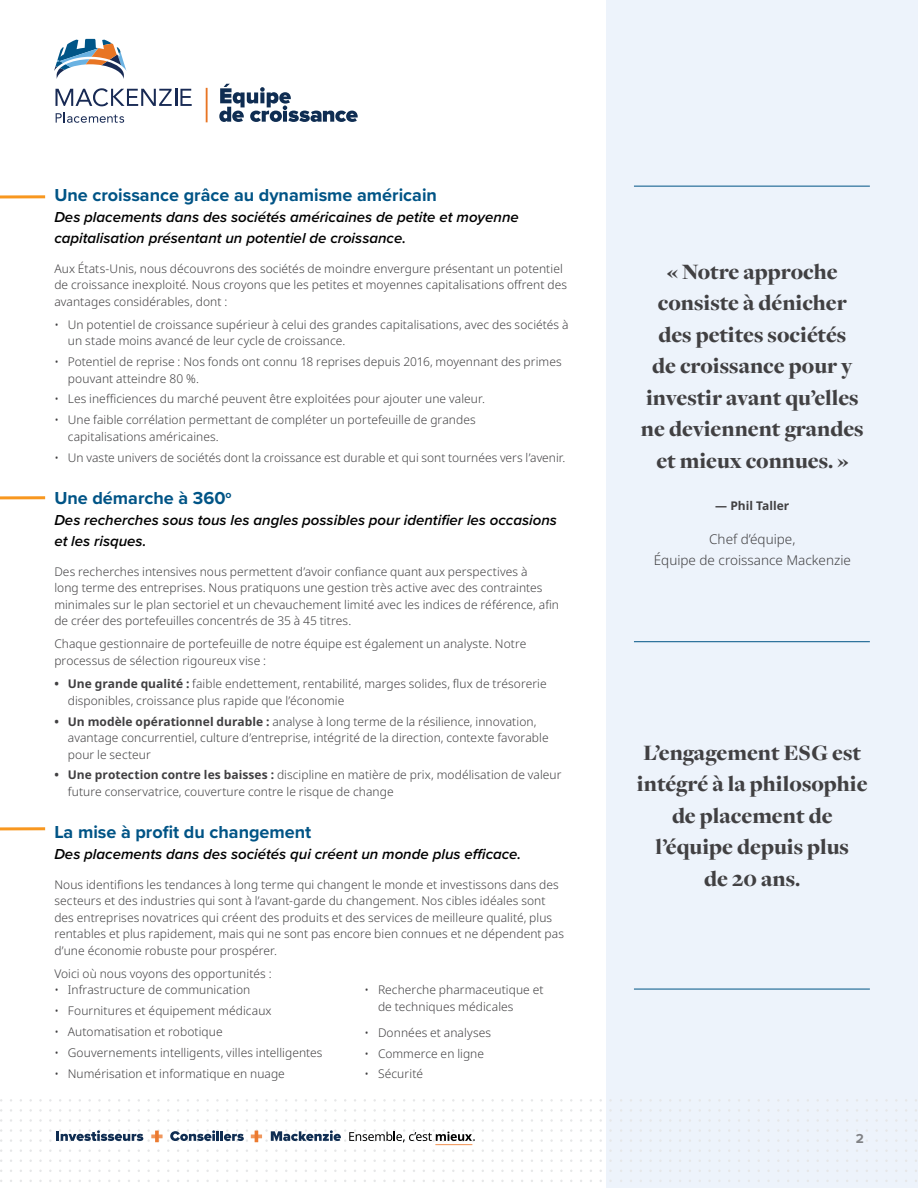
<style>
.page{position:relative;width:918px;height:1188px;background:#fff}
.page>*{position:absolute;margin:0;border:0;box-sizing:border-box;transform-origin:0 0}
.callout{font:900 22.8px/31.5px "Freight Disp Pro";color:#414042;text-align:center}
.t1{font:700 18px "Proxima Nova";color:#005486}
.t2{font:italic 600 15px/21px "Proxima Nova";color:#000}
.sources{font:300 13.5px/21px "Noto Sans";color:#414042;text-align:center}
.t3{font:700 13.5px "Proxima Nova";color:#808285}
.body{font:300 12px/16.5px "Noto Sans";letter-spacing:.005em;color:#414042}
.body-light{font:700 12px "Noto Sans";color:#414042}
.s1{font-weight:700}
</style>
<div class="page">
<div style="left:606px;top:0;width:312px;height:1188px;background:#edf3fb"></div>
<svg style="left:49px;top:1129px;width:81px;height:13px"></svg>
<svg style="left:132px;top:1129px;width:83px;height:13px"></svg>
<svg style="left:216px;top:1129px;width:82px;height:13px"></svg>
<svg style="left:299px;top:1129px;width:84px;height:13px"></svg>
<svg style="left:383px;top:1129px;width:92px;height:23px"></svg>
<hr style="left:634px;top:186px;width:236px;height:1px;background:#005486">
<hr style="left:634px;top:989px;width:236px;height:1px;background:#005486">
<hr style="left:206px;top:88px;width:2px;height:34px;background:#e87524">
<svg style="left:54px;top:39px;width:72px;height:40px"></svg>
<svg style="left:55px;top:88px;width:83px;height:18px"></svg>
<svg style="left:141px;top:89px;width:51px;height:17px"></svg>
<svg style="left:56px;top:113px;width:68px;height:10px"></svg>
<svg style="left:219px;top:84px;width:91px;height:38px"></svg>
<svg style="left:311px;top:111px;width:47px;height:11px"></svg>
<hr style="left:0;top:195px;width:45px;height:3px;background:#f8971f">
<hr style="left:0;top:496px;width:45px;height:3px;background:#f8971f">
<hr style="left:0;top:827px;width:45px;height:3px;background:#f8971f">
<hr style="left:634px;top:641px;width:236px;height:1px;background:#005486">
<h2 class="t1" style="left:54px;top:181px;width:384px">Une croissance grâce au dynamisme américain</h2>
<h2 class="t2" style="left:54px;top:206px;width:466px">Des placements dans des sociétés américaines de petite et moyenne capitalisation présentant un potentiel de croissance.</h2>
<p class="body" style="left:54px;top:260px;width:514px">Aux États-Unis, nous découvrons des sociétés de moindre envergure présentant un potentiel de croissance inexploité. Nous croyons que les petites et moyennes capitalisations offrent des avantages considérables, dont :</p>
<p class="body" style="left:68px;top:316px;width:502px;text-indent:-14px">• Un potentiel de croissance supérieur à celui des grandes capitalisations, avec des sociétés à un stade moins avancé de leur cycle de croissance.</p>
<p class="body" style="left:68px;top:354px;width:495px;text-indent:-14px">• Potentiel de reprise : Nos fonds ont connu 18 reprises depuis 2016, moyennant des primes pouvant atteindre 80 %.</p>
<p class="body" style="left:54px;top:391px;width:432px">• Les inefficiences du marché peuvent être exploitées pour ajouter une valeur.</p>
<p class="body" style="left:68px;top:412px;width:409px;text-indent:-14px">• Une faible corrélation permettant de compléter un portefeuille de grandes capitalisations américaines.</p>
<p class="body" style="left:54px;top:449px;width:513px">• Un vaste univers de sociétés dont la croissance est durable et qui sont tournées vers l’avenir.</p>
<h2 class="t1" style="left:54px;top:484px;width:179px">Une démarche à 360<sup>o</sup></h2>
<h2 class="t2" style="left:54px;top:509px;width:504px">Des recherches sous tous les angles possibles pour identifier les occasions et les risques.</h2>
<p class="body" style="left:54px;top:563px;width:506px">Des recherches intensives nous permettent d’avoir confiance quant aux perspectives à<br>long terme des entreprises. Nous pratiquons une gestion très active avec des contraintes minimales sur le plan sectoriel et un chevauchement limité avec les indices de référence, afin de créer des portefeuilles concentrés de 35 à 45 titres.</p>
<p class="body" style="left:54px;top:636px;width:474px">Chaque gestionnaire de portefeuille de notre équipe est également un analyste. Notre processus de sélection rigoureux vise :</p>
<p class="body" style="left:68px;top:676px;width:480px;text-indent:-14px"><span class="s1">• Une grande qualité :</span> faible endettement, rentabilité, marges solides, flux de trésorerie disponibles, croissance plus rapide que l’économie</p>
<p class="body" style="left:68px;top:713px;width:482px;text-indent:-14px"><span class="s1">• Un modèle opérationnel durable :</span> analyse à long terme de la résilience, innovation, avantage concurrentiel, culture d’entreprise, intégrité de la direction, contexte favorable pour le secteur</p>
<p class="body" style="left:68px;top:767px;width:495px;text-indent:-14px"><span class="s1">• Une protection contre les baisses :</span> discipline en matière de prix, modélisation de valeur future conservatrice, couverture contre le risque de change</p>
<h2 class="t1" style="left:54px;top:818px;width:259px">La mise à profit du changement</h2>
<h2 class="t2" style="left:54px;top:843px;width:468px">Des placements dans des sociétés qui créent un monde plus efficace.</h2>
<p class="body" style="left:54px;top:876px;width:511px">Nous identifions les tendances à long terme qui changent le monde et investissons dans des secteurs et des industries qui sont à l’avant-garde du changement. Nos cibles idéales sont des entreprises novatrices qui créent des produits et des services de meilleure qualité, plus rentables et plus rapidement, mais qui ne sont pas encore bien connues et ne dépendent pas d’une économie robuste pour prospérer.</p>
<p class="body" style="left:54px;top:966px;width:219px">Voici où nous voyons des opportunités :</p>
<p class="body" style="left:54px;top:982px;width:197px">• Infrastructure de communication</p>
<p class="body" style="left:54px;top:1003px;width:219px">• Fournitures et équipement médicaux</p>
<p class="body" style="left:54px;top:1024px;width:170px">• Automatisation et robotique</p>
<p class="body" style="left:54px;top:1045px;width:270px">• Gouvernements intelligents, villes intelligentes</p>
<p class="body" style="left:54px;top:1065px;width:232px">• Numérisation et informatique en nuage</p>
<p class="body" style="left:378px;top:982px;width:167px;text-indent:-14px">• Recherche pharmaceutique et de techniques médicales</p>
<p class="body" style="left:364px;top:1024px;width:128px">• Données et analyses</p>
<p class="body" style="left:364px;top:1045px;width:121px">• Commerce en ligne</p>
<p class="body" style="left:364px;top:1066px;width:60px">• Sécurité</p>
<p class="callout" style="left:641px;top:255px;width:224px">« Notre approche consiste à dénicher des petites sociétés<br>de croissance pour y investir avant qu’elles ne deviennent grandes et mieux connues. »</p>
<p class="body-light" style="left:715px;top:497px;width:76px">— Phil Taller</p>
<p class="sources" style="left:654px;top:529px;width:199px">Chef d’équipe,<br>Équipe de croissance Mackenzie</p>
<p class="callout" style="left:637px;top:737px;width:232px">L’engagement ESG est intégré à la philosophie de placement de l’équipe depuis plus<br>de 20 ans.</p>
<p class="t3" style="left:856px;top:1129px;width:10px">2</p>
</div>
